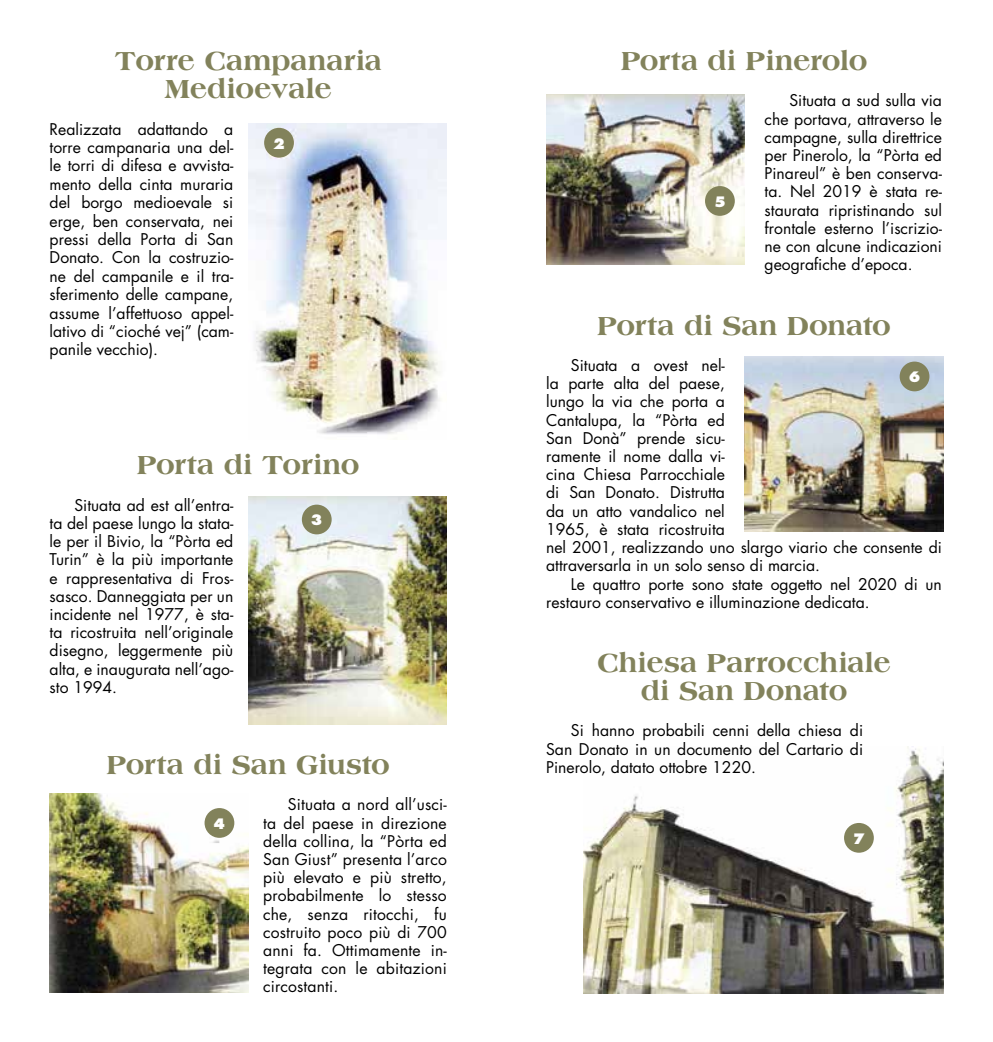
<style>
.page{position:relative;width:993px;height:1042px;background:#fff}
.page>*{position:absolute;margin:0;border:0;box-sizing:border-box;transform-origin:0 0}
.t1{font:800 28px/28px "Americana Std";letter-spacing:-.005em;color:#82825b;text-align:center}
.t2{font:15.75px/18.2px "Futura Std";color:#000;text-align:justify}
.t3{font:800 14px "Futura Std";color:#fff}
</style>
<div class="page">
<img style="left:248px;top:124px;width:198px;height:310px">
<img style="left:248px;top:497px;width:198px;height:227px">
<img style="left:744px;top:356px;width:199px;height:175px">
<img style="left:50px;top:794px;width:198px;height:198px">
<img style="left:546px;top:94px;width:198px;height:170px">
<div style="left:264px;top:128px;width:30px;height:30px;background:#82825b;border-radius:50%"></div>
<div style="left:302px;top:504px;width:29px;height:30px;background:#82825b;border-radius:50%"></div>
<div style="left:899px;top:361px;width:30px;height:30px;background:#82825b;border-radius:50%"></div>
<div style="left:704px;top:186px;width:30px;height:30px;background:#82825b;border-radius:50%"></div>
<div style="left:204px;top:808px;width:30px;height:30px;background:#82825b;border-radius:50%"></div>
<img style="left:583px;top:746px;width:360px;height:247px">
<div style="left:843px;top:823px;width:30px;height:30px;background:#82825b;border-radius:50%"></div>
<h1 class="t1" style="left:114px;top:46px;width:269px">Torre Campanaria<br>Medioevale</h1>
<p class="t2" style="left:50px;top:120px;width:185px">Realizzata adattando a torre campanaria una del&shy;le torri di difesa e avvista&shy;mento della cinta muraria del borgo medioevale si erge, ben conservata, nei pressi della Porta di San Donato. Con la costruzio&shy;ne del campanile e il tra&shy;sferimento delle campane, assume l’affettuoso appel&shy;lativo di “cioché vej” (cam&shy;panile vecchio).</p>
<p class="t3" style="left:273px;top:134px;width:13px">2</p>
<h1 class="t1" style="left:137px;top:451px;width:224px">Porta di Torino</h1>
<p class="t2" style="left:50px;top:496px;width:185px;text-indent:25px">Situata ad est all’entra&shy;ta del paese lungo la stata&shy;le per il Bivio, la “Pòrta ed Turin” è la più importante e rappresentativa di Fros&shy;sasco. Danneggiata per un incidente nel 1977, è sta&shy;ta ricostruita nell’originale disegno, leggermente più alta, e inaugurata nell’ago&shy;sto 1994.</p>
<p class="t3" style="left:311px;top:511px;width:13px">3</p>
<h1 class="t1" style="left:106px;top:750px;width:285px">Porta di San Giusto</h1>
<p class="t2" style="left:263px;top:795px;width:185px;text-indent:25px">Situata a nord all’usci&shy;ta del paese in direzione della collina, la “Pòrta ed San Giust” presenta l’arco più elevato e più stretto, probabilmente lo stesso che, senza ritocchi, fu costruito poco più di 700 anni fa. Ottimamente in&shy;tegrata con le abitazioni circostanti.</p>
<p class="t3" style="left:213px;top:814px;width:13px">4</p>
<h1 class="t1" style="left:620px;top:46px;width:248px">Porta di Pinerolo</h1>
<p class="t2" style="left:764px;top:92px;width:179px;text-indent:25px">Situata a sud sulla via che portava, attraverso le campagne, sulla direttrice per Pinerolo, la “Pòrta ed Pinareul” è ben conserva&shy;ta. Nel 2019 è stata re&shy;staurata ripristinando sul frontale esterno l’iscrizio&shy;ne con alcune indicazioni geografiche d’epoca.</p>
<h1 class="t1" style="left:597px;top:311px;width:295px">Porta di San Donato</h1>
<p class="t2" style="left:546px;top:356px;width:397px;text-align:left;text-indent:25px">Situata a ovest nel-<br>la parte alta del paese,<br>lungo la via che porta a<br>Cantalupa, la “Pòrta ed<br>San Donà” prende sicu-<br>ramente il nome dalla vi-<br>cina Chiesa Parrocchiale<br>di San Donato. Distrutta<br>da un atto vandalico nel<br>1965, è stata ricostruita<br>nel 2001, realizzando uno slargo viario che consente di attraversarla in un solo senso di marcia.</p>
<p class="t2" style="left:546px;top:575px;width:397px;text-indent:25px">Le quattro porte sono state oggetto nel 2020 di un restauro conservativo e illuminazione dedicata.</p>
<p class="t3" style="left:713px;top:193px;width:13px">5</p>
<p class="t3" style="left:908px;top:368px;width:13px">6</p>
<h1 class="t1" style="left:597px;top:648px;width:295px">Chiesa Parrocchiale di San Donato</h1>
<p class="t2" style="left:546px;top:722px;width:318px;text-indent:25px">Si hanno probabili cenni della chiesa di San Donato in un documento del Cartario di Pinerolo, datato ottobre 1220.</p>
<p class="t3" style="left:852px;top:829px;width:13px">7</p>
</div>
